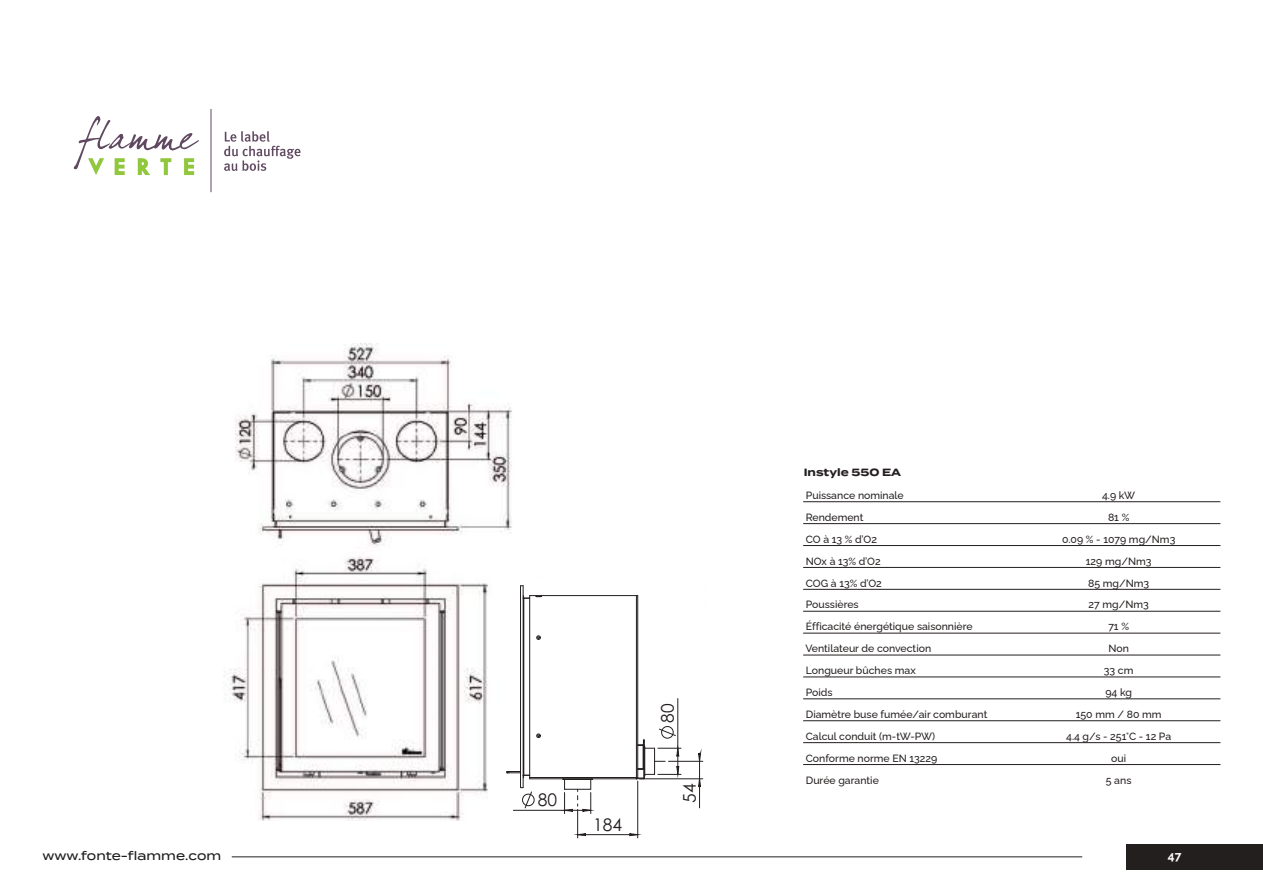
<style>
.page{position:relative;width:1263px;height:893px;background:#fff}
.page>*{position:absolute;margin:0;border:0;box-sizing:border-box;transform-origin:0 0}
.t1{font:17.4px "Century Gothic";color:#241f1f}
.t2{font:500 12px "Termina";color:#1e1d1c}
.t3{font:700 12px "Raleway";color:#fff}
.t4{font:500 10.5px "Raleway";color:#241f1f}
.t5{font:700 10.5px "Termina";color:#241f1f}
</style>
<div class="page">
<img style="left:229px;top:344px;width:475px;height:477px">
<div style="left:506px;top:578px;width:197px;height:265px;background:#fff"></div>
<img style="left:521px;top:585px;width:118px;height:23px">
<hr style="left:513px;top:810px;width:51px;height:1px;background:#241f1f">
<hr style="left:677px;top:699px;width:1px;height:49px;background:#241f1f">
<hr style="left:668px;top:761px;width:35px;height:1px;background:#241f1f">
<hr style="left:640px;top:778px;width:63px;height:1px;background:#241f1f">
<svg style="left:697px;top:748px;width:5px;height:60px"></svg>
<hr style="left:541px;top:595px;width:95px;height:1px;background:#241f1f">
<hr style="left:636px;top:596px;width:1px;height:181px;background:#241f1f">
<hr style="left:530px;top:777px;width:106px;height:1px;background:#241f1f">
<hr style="left:529px;top:596px;width:1px;height:181px;background:#241f1f">
<hr style="left:637px;top:596px;width:1px;height:181px;background:#241f1f">
<hr style="left:530px;top:778px;width:106px;height:1px;background:#241f1f">
<svg style="left:536px;top:733px;width:5px;height:5px"></svg>
<svg style="left:536px;top:635px;width:5px;height:5px"></svg>
<hr style="left:523px;top:586px;width:1px;height:202px;background:#241f1f">
<svg style="left:520px;top:787px;width:15px;height:22px"></svg>
<hr style="left:520px;top:586px;width:1px;height:202px;background:#241f1f">
<svg style="left:506px;top:771px;width:24px;height:9px"></svg>
<svg style="left:523px;top:595px;width:19px;height:4px"></svg>
<svg style="left:560px;top:726px;width:121px;height:112px"></svg>
<hr style="left:803px;top:501px;width:417px;height:1px;background:#241f1f">
<hr style="left:803px;top:523px;width:417px;height:1px;background:#241f1f">
<hr style="left:803px;top:545px;width:417px;height:1px;background:#241f1f">
<hr style="left:803px;top:567px;width:417px;height:1px;background:#241f1f">
<hr style="left:803px;top:589px;width:417px;height:1px;background:#241f1f">
<hr style="left:803px;top:611px;width:417px;height:1px;background:#241f1f">
<hr style="left:803px;top:633px;width:417px;height:1px;background:#241f1f">
<hr style="left:803px;top:655px;width:417px;height:1px;background:#241f1f">
<hr style="left:803px;top:677px;width:417px;height:1px;background:#241f1f">
<hr style="left:803px;top:698px;width:417px;height:1px;background:#241f1f">
<hr style="left:803px;top:720px;width:417px;height:1px;background:#241f1f">
<hr style="left:803px;top:742px;width:417px;height:1px;background:#241f1f">
<hr style="left:803px;top:764px;width:417px;height:1px;background:#241f1f">
<div style="left:1127px;top:844px;width:136px;height:26px;background:#241f1f"></div>
<hr style="left:232px;top:856px;width:850px;height:1px;background:#241f1f">
<hr style="left:211px;top:109px;width:1px;height:83px;background:#604861">
<svg style="left:224px;top:131px;width:76px;height:40px"></svg>
<svg style="left:73px;top:116px;width:126px;height:59px"></svg>
<h1 class="t1" style="left:661px;top:723px;width:21px;rotate:-90deg">80</h1>
<h1 class="t1" style="left:538px;top:793px;width:21px">80</h1>
<h1 class="t1" style="left:683px;top:803px;width:21px;rotate:-90deg">54</h1>
<h1 class="t1" style="left:593px;top:818px;width:31px">184</h1>
<p class="t5" style="left:804px;top:468px;width:99px">Instyle 550 EA</p>
<p class="t4" style="left:806px;top:489px;width:99px">Puissance nominale</p>
<p class="t4" style="left:1102px;top:489px;width:35px">4.9 kW</p>
<p class="t4" style="left:806px;top:511px;width:59px">Rendement</p>
<p class="t4" style="left:1108px;top:511px;width:23px">81 %</p>
<p class="t4" style="left:806px;top:533px;width:73px">CO à 13 % d’O2</p>
<p class="t4" style="left:1062px;top:533px;width:115px">0.09 % - 1079 mg/Nm3</p>
<p class="t4" style="left:806px;top:555px;width:76px">NOx à 13% d’O2</p>
<p class="t4" style="left:1086px;top:555px;width:67px">129 mg/Nm3</p>
<p class="t4" style="left:806px;top:577px;width:78px">COG à 13% d’O2</p>
<p class="t4" style="left:1088px;top:577px;width:63px">85 mg/Nm3</p>
<p class="t4" style="left:806px;top:598px;width:54px">Poussières</p>
<p class="t4" style="left:1088px;top:598px;width:62px">27 mg/Nm3</p>
<p class="t4" style="left:806px;top:620px;width:168px">Éfficacité énergétique saisonnière</p>
<p class="t4" style="left:1108px;top:620px;width:22px">71 %</p>
<p class="t4" style="left:805px;top:642px;width:127px">Ventilateur de convection</p>
<p class="t4" style="left:1108px;top:642px;width:22px">Non</p>
<p class="t4" style="left:806px;top:664px;width:111px">Longueur bûches max</p>
<p class="t4" style="left:1104px;top:664px;width:31px">33 cm</p>
<p class="t4" style="left:806px;top:686px;width:28px">Poids</p>
<p class="t4" style="left:1105px;top:686px;width:28px">94 kg</p>
<p class="t4" style="left:806px;top:708px;width:183px">Diamètre buse fumée/air comburant</p>
<p class="t4" style="left:1076px;top:708px;width:87px">150 mm / 80 mm</p>
<p class="t4" style="left:806px;top:730px;width:131px">Calcul conduit (m-tW-PW)</p>
<p class="t4" style="left:1066px;top:730px;width:107px">4.4 g/s - 251°C - 12 Pa</p>
<p class="t4" style="left:806px;top:752px;width:133px">Conforme norme EN 13229</p>
<p class="t4" style="left:1111px;top:752px;width:17px">oui</p>
<p class="t4" style="left:806px;top:774px;width:75px">Durée garantie</p>
<p class="t4" style="left:1106px;top:774px;width:27px">5 ans</p>
<p class="t2" style="left:43px;top:851px;width:180px">www.fonte-flamme.com</p>
<p class="t3" style="left:1168px;top:848px;width:15px">47</p>
</div>
